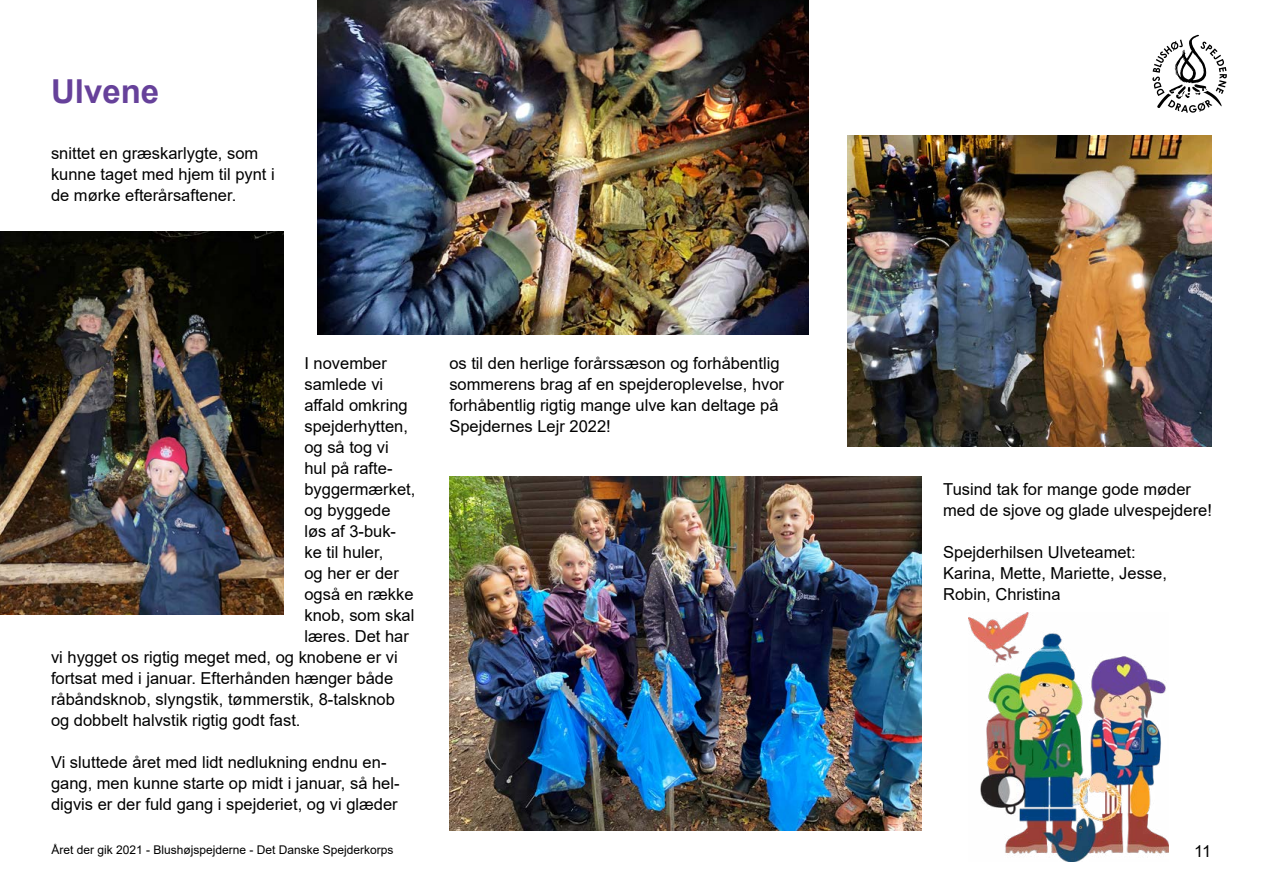
<style>
.page{position:relative;width:1263px;height:893px;background:#fff}
.page>*{position:absolute;margin:0;border:0;box-sizing:border-box;transform-origin:0 0}
.t1{font:700 33px "Arial";color:#66419a}
.t2{font:16.5px/21px "Arial";color:#000}
.t3{font:12px "Arial";color:#000}
</style>
<div class="page">
<svg style="left:1152px;top:35px;width:75px;height:78px"></svg>
<img style="left:449px;top:476px;width:473px;height:355px">
<img style="left:0;top:232px;width:283px;height:382px">
<img style="left:848px;top:135px;width:364px;height:311px">
<img style="left:317px;top:0;width:491px;height:335px">
<img style="left:968px;top:612px;width:200px;height:250px">
<h1 class="t1" style="left:51px;top:68px;width:110px">Ulvene</h1>
<p class="t2" style="left:51px;top:143px;width:225px">snittet en græskarlygte, som kunne taget med hjem til pynt i de mørke efterårsaftener.</p>
<p class="t2" style="left:304px;top:353px;width:84px">I november</p>
<p class="t2" style="left:304px;top:374px;width:80px">samlede vi</p>
<p class="t2" style="left:304px;top:395px;width:105px">affald omkring</p>
<p class="t2" style="left:304px;top:416px;width:105px">spejderhytten,</p>
<p class="t2" style="left:304px;top:437px;width:86px">og så tog vi</p>
<p class="t2" style="left:304px;top:458px;width:90px">hul på rafte-</p>
<p class="t2" style="left:304px;top:479px;width:112px">byggermærket,</p>
<p class="t2" style="left:304px;top:500px;width:88px">og byggede</p>
<p class="t2" style="left:304px;top:521px;width:93px">løs af 3-buk-</p>
<p class="t2" style="left:304px;top:542px;width:80px">ke til huler,</p>
<p class="t2" style="left:304px;top:563px;width:96px">og her er der</p>
<p class="t2" style="left:304px;top:584px;width:111px">også en række</p>
<p class="t2" style="left:304px;top:605px;width:112px">knob, som skal</p>
<p class="t2" style="left:304px;top:626px;width:106px">læres. Det har</p>
<p class="t2" style="left:51px;top:647px;width:348px">vi hygget os rigtig meget med, og knobene er vi</p>
<p class="t2" style="left:51px;top:668px;width:344px">fortsat med i januar. Efterhånden hænger både</p>
<p class="t2" style="left:51px;top:689px;width:345px">råbåndsknob, slyngstik, tømmerstik, 8-talsknob</p>
<p class="t2" style="left:51px;top:710px;width:251px">og dobbelt halvstik rigtig godt fast.</p>
<p class="t2" style="left:51px;top:752px;width:350px">Vi sluttede året med lidt nedlukning endnu en&shy;gang, men kunne starte op midt i januar, så hel&shy;digvis er der fuld gang i spejderiet, og vi glæder</p>
<p class="t2" style="left:449px;top:353px;width:336px">os til den herlige forårssæson og forhåbentlig sommerens brag af en spejderoplevelse, hvor forhåbentlig rigtig mange ulve kan deltage på Spejdernes Lejr 2022!</p>
<p class="t2" style="left:943px;top:479px;width:270px">Tusind tak for mange gode møder med de sjove og glade ulvespejdere!</p>
<p class="t2" style="left:943px;top:542px;width:225px">Spejderhilsen Ulveteamet:<br>Karina, Mette, Mariette, Jesse,<br>Robin, Christina</p>
<p class="t3" style="left:51px;top:842px;width:344px">Året der gik 2021 - Blushøjspejderne - Det Danske Spejderkorps</p>
<p class="t2" style="left:1194px;top:840px;width:19px">11</p>
</div>
